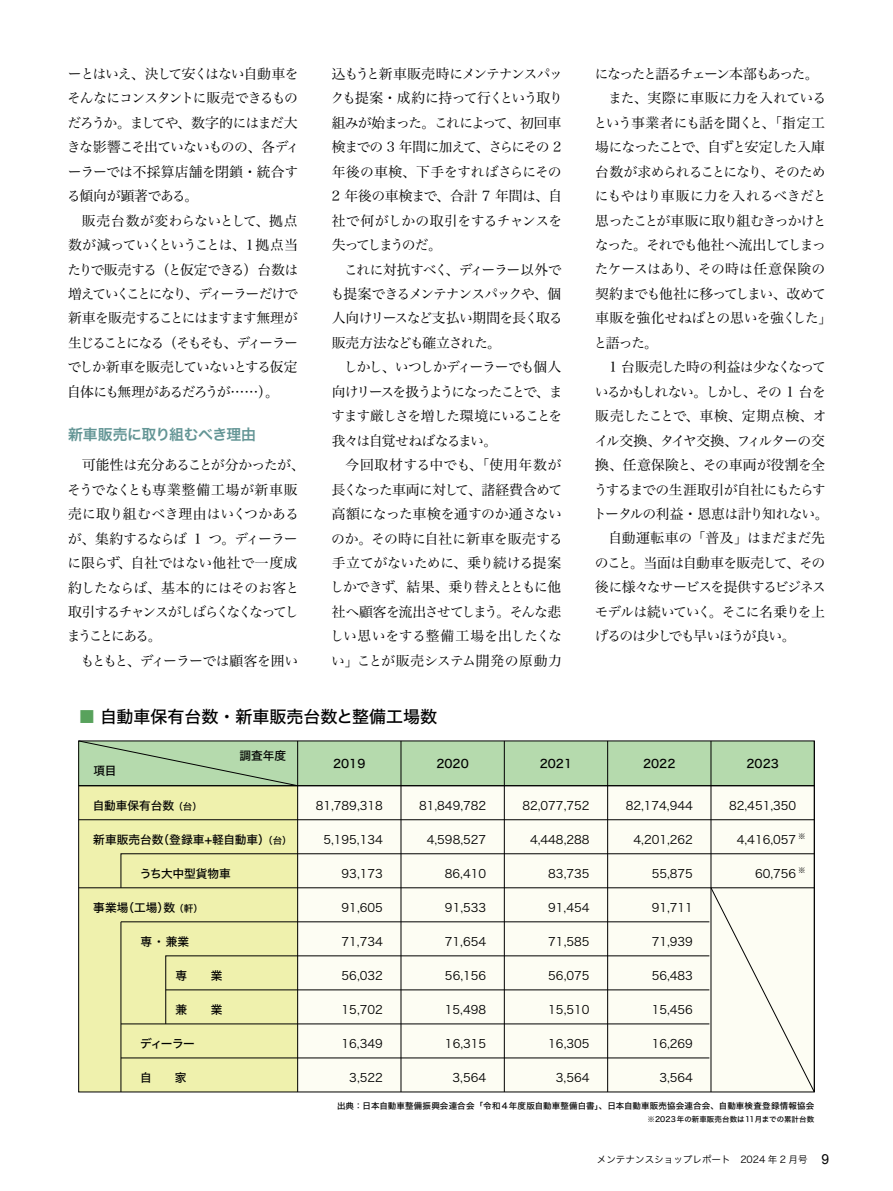
<style>
.page{position:relative;width:893px;height:1191px;background:#fff}
.page>*{position:absolute;margin:0;border:0;box-sizing:border-box;transform-origin:0 0}
.t1{font:16.95px "Hiragino Sans W5";color:#000}
.t2{font:14.85px "Hiragino Sans W6";letter-spacing:-.03em;color:#639595}
.t3{font:13.8px/24.5px "Hira Min Pro N W3";letter-spacing:-.065em;color:#000}
.t4{font:13.8px/24.5px "Hira Min Pro N W3";letter-spacing:-.085em;color:#000}
.t5{font:13.8px/24.5px "Hira Min Pro N W3";letter-spacing:-.045em;color:#000}
.t6{font:11.7px "Hiragino Sans W3";color:#000}
.t7{font:11.7px "Hiragino Sans W5";color:#000}
.t8{font:9.6px "Hira Kaku Pro N W3";color:#000}
.t9{font:8.55px "Hiragino Sans W5";letter-spacing:.015em;color:#000}
.t10{font:7.5px "Hiragino Sans W5";letter-spacing:.01em;color:#000}
.s1{color:#58a25c}
.s2{font-size:9.6px}
.s3{font-family:"Arial";font-size:13.8px}
</style>
<div class="page">
<div style="left:79px;top:785px;width:735px;height:307px;background:#fdfdf3"></div>
<div style="left:79px;top:785px;width:219px;height:307px;background:#eff1ad"></div>
<div style="left:79px;top:741px;width:735px;height:44px;background:#b5daad"></div>
<hr style="left:297px;top:741px;width:1px;height:351px;background:#000">
<hr style="left:401px;top:741px;width:1px;height:351px;background:#000">
<hr style="left:504px;top:741px;width:1px;height:351px;background:#000">
<hr style="left:607px;top:741px;width:1px;height:351px;background:#000">
<hr style="left:711px;top:741px;width:1px;height:351px;background:#000">
<hr style="left:79px;top:887px;width:735px;height:1px;background:#000">
<hr style="left:79px;top:819px;width:735px;height:1px;background:#000">
<svg style="left:78px;top:740px;width:220px;height:46px"></svg>
<svg style="left:121px;top:853px;width:693px;height:239px"></svg>
<hr style="left:79px;top:785px;width:735px;height:1px;background:#000">
<hr style="left:121px;top:921px;width:1px;height:171px;background:#000">
<hr style="left:814px;top:741px;width:1px;height:351px;background:#000">
<p class="t4" style="left:67px;top:60px;width:234px">ーとはいえ、決して安くはない自動車をそんなにコンスタントに販売できるものだろうか。ましてや、数字的にはまだ大きな影響こそ出ていないものの、各ディーラーでは不採算店舗を閉鎖・統合する傾向が顕著である。<br>　販売台数が変わらないとして、拠点数が減っていくということは、1 拠点当たりで販売する（と仮定できる）台数は増えていくことになり、ディーラーだけで新車を販売することにはますます無理が生じることになる（そもそも、ディーラーでしか新車を販売していないとする仮定自体にも無理があるだろうが……）。</p>
<p class="t2" style="left:68px;top:421px;width:190px">新車販売に取り組むべき理由</p>
<p class="t5" style="left:67px;top:451px;width:239px">　可能性は充分あることが分かったが、そうでなくとも専業整備工場が新車販売に取り組むべき理由はいくつかあるが、集約するならば 1 つ。ディーラーに限らず、自社ではない他社で一度成約したならば、基本的にはそのお客と取引するチャンスがしばらくなくなってしまうことにある。<br>　もともと、ディーラーでは顧客を囲い</p>
<p class="t3" style="left:330px;top:60px;width:234px">込もうと新車販売時にメンテナンスパックも提案・成約に持って行くという取り組みが始まった。これによって、初回車検までの 3 年間に加えて、さらにその 2年後の車検、下手をすればさらにその<br>2 年後の車検まで、合計 7 年間は、自社で何がしかの取引をするチャンスを失ってしまうのだ。<br>　これに対抗すべく、ディーラー以外でも提案できるメンテナンスパックや、個人向けリースなど支払い期間を長く取る販売方法なども確立された。<br>　しかし、いつしかディーラーでも個人向けリースを扱うようになったことで、ますます厳しさを増した環境にいることを我々は自覚せねばなるまい。<br>　今回取材する中でも、「使用年数が長くなった車両に対して、諸経費含めて高額になった車検を通すのか通さないのか。その時に自社に新車を販売する手立てがないために、乗り続ける提案しかできず、結果、乗り替えとともに他社へ顧客を流出させてしまう。そんな悲しい思いをする整備工場を出したくない」ことが販売システム開発の原動力</p>
<p class="t3" style="left:593px;top:60px;width:240px">になったと語るチェーン本部もあった。　また、実際に車販に力を入れているという事業者にも話を聞くと、「指定工場になったことで、自ずと安定した入庫台数が求められることになり、そのためにもやはり車販に力を入れるべきだと思ったことが車販に取り組むきっかけとなった。それでも他社へ流出してしまったケースはあり、その時は任意保険の契約までも他社に移ってしまい、改めて車販を強化せねばとの思いを強くした」と語った。<br>　1 台販売した時の利益は少なくなっているかもしれない。しかし、その 1 台を販売したことで、車検、定期点検、オイル交換、タイヤ交換、フィルターの交換、任意保険と、その車両が役割を全うするまでの生涯取引が自社にもたらすトータルの利益・恩恵は計り知れない。　自動運転車の「普及」はまだまだ先のこと。当面は自動車を販売して、その後に様々なサービスを提供するビジネスモデルは続いていく。そこに名乗りを上げるのは少しでも早いほうが良い。</p>
<p class="t1" style="left:78px;top:701px;width:360px"><span class="s1">■</span> 自動車保有台数・新車販売台数と整備工場数</p>
<p class="t7" style="left:94px;top:760px;width:24px">項目</p>
<p class="t7" style="left:239px;top:745px;width:48px">調査年度</p>
<p class="t7" style="left:93px;top:794px;width:111px">自動車保有台数 <span class="s2">（台）</span></p>
<p class="t7" style="left:93px;top:828px;width:200px">新車販売台数（登録車+軽自動車）<span class="s2">（台）</span></p>
<p class="t7" style="left:129px;top:862px;width:104px">　うち大中型貨物車</p>
<p class="t7" style="left:93px;top:896px;width:111px">事業場（工場）数 <span class="s2">（軒）</span></p>
<p class="t7" style="left:129px;top:930px;width:62px">　専 ・ 兼業</p>
<p class="t7" style="left:129px;top:1032px;width:67px">　ディーラー</p>
<p class="t7" style="left:333px;top:753px;width:34px">2019</p>
<p class="t6" style="left:316px;top:794px;width:69px">81,789,318</p>
<p class="t6" style="left:323px;top:828px;width:61px">5,195,134</p>
<p class="t6" style="left:342px;top:862px;width:43px">93,173</p>
<p class="t6" style="left:342px;top:896px;width:43px">91,605</p>
<p class="t6" style="left:342px;top:931px;width:43px">71,734</p>
<p class="t6" style="left:342px;top:965px;width:43px">56,032</p>
<p class="t6" style="left:342px;top:999px;width:43px">15,702</p>
<p class="t6" style="left:342px;top:1033px;width:43px">16,349</p>
<p class="t6" style="left:349px;top:1067px;width:35px">3,522</p>
<p class="t7" style="left:436px;top:753px;width:34px">2020</p>
<p class="t6" style="left:419px;top:794px;width:69px">81,849,782</p>
<p class="t6" style="left:427px;top:828px;width:61px">4,598,527</p>
<p class="t6" style="left:445px;top:862px;width:43px">86,410</p>
<p class="t6" style="left:445px;top:896px;width:43px">91,533</p>
<p class="t6" style="left:445px;top:931px;width:43px">71,654</p>
<p class="t6" style="left:445px;top:965px;width:43px">56,156</p>
<p class="t6" style="left:445px;top:999px;width:43px">15,498</p>
<p class="t6" style="left:445px;top:1033px;width:43px">16,315</p>
<p class="t6" style="left:453px;top:1067px;width:35px">3,564</p>
<p class="t7" style="left:540px;top:753px;width:34px">2021</p>
<p class="t6" style="left:522px;top:794px;width:69px">82,077,752</p>
<p class="t6" style="left:530px;top:828px;width:61px">4,448,288</p>
<p class="t6" style="left:548px;top:862px;width:43px">83,735</p>
<p class="t6" style="left:548px;top:896px;width:43px">91,454</p>
<p class="t6" style="left:548px;top:931px;width:43px">71,585</p>
<p class="t6" style="left:548px;top:965px;width:43px">56,075</p>
<p class="t6" style="left:548px;top:999px;width:43px">15,510</p>
<p class="t6" style="left:548px;top:1033px;width:43px">16,305</p>
<p class="t6" style="left:556px;top:1067px;width:35px">3,564</p>
<p class="t7" style="left:643px;top:753px;width:34px">2022</p>
<p class="t6" style="left:626px;top:794px;width:69px">82,174,944</p>
<p class="t6" style="left:633px;top:828px;width:61px">4,201,262</p>
<p class="t6" style="left:652px;top:862px;width:43px">55,875</p>
<p class="t6" style="left:652px;top:896px;width:43px">91,711</p>
<p class="t6" style="left:652px;top:931px;width:43px">71,939</p>
<p class="t6" style="left:652px;top:965px;width:43px">56,483</p>
<p class="t6" style="left:652px;top:999px;width:43px">15,456</p>
<p class="t6" style="left:652px;top:1033px;width:43px">16,269</p>
<p class="t6" style="left:659px;top:1067px;width:35px">3,564</p>
<p class="t7" style="left:746px;top:753px;width:34px">2023</p>
<p class="t6" style="left:729px;top:794px;width:69px">82,451,350</p>
<p class="t6" style="left:737px;top:828px;width:61px">4,416,057</p>
<p class="t6" style="left:755px;top:862px;width:43px">60,756</p>
<p class="t10" style="left:798px;top:829px;width:9px">※</p>
<p class="t10" style="left:798px;top:863px;width:9px">※</p>
<p class="t9" style="left:337px;top:1098px;width:479px">出典：日本自動車整備振興会連合会「令和4年度版自動車整備白書」、日本自動車販売協会連合会、自動車検査登録情報協会</p>
<p class="t10" style="left:648px;top:1112px;width:168px">※2023年の新車販売台数は11月までの累計台数</p>
<p class="t8" style="left:597px;top:1150px;width:234px">メンテナンスショップレポート　2024 年 2 月号 <span class="s3">9</span></p>
</div>
